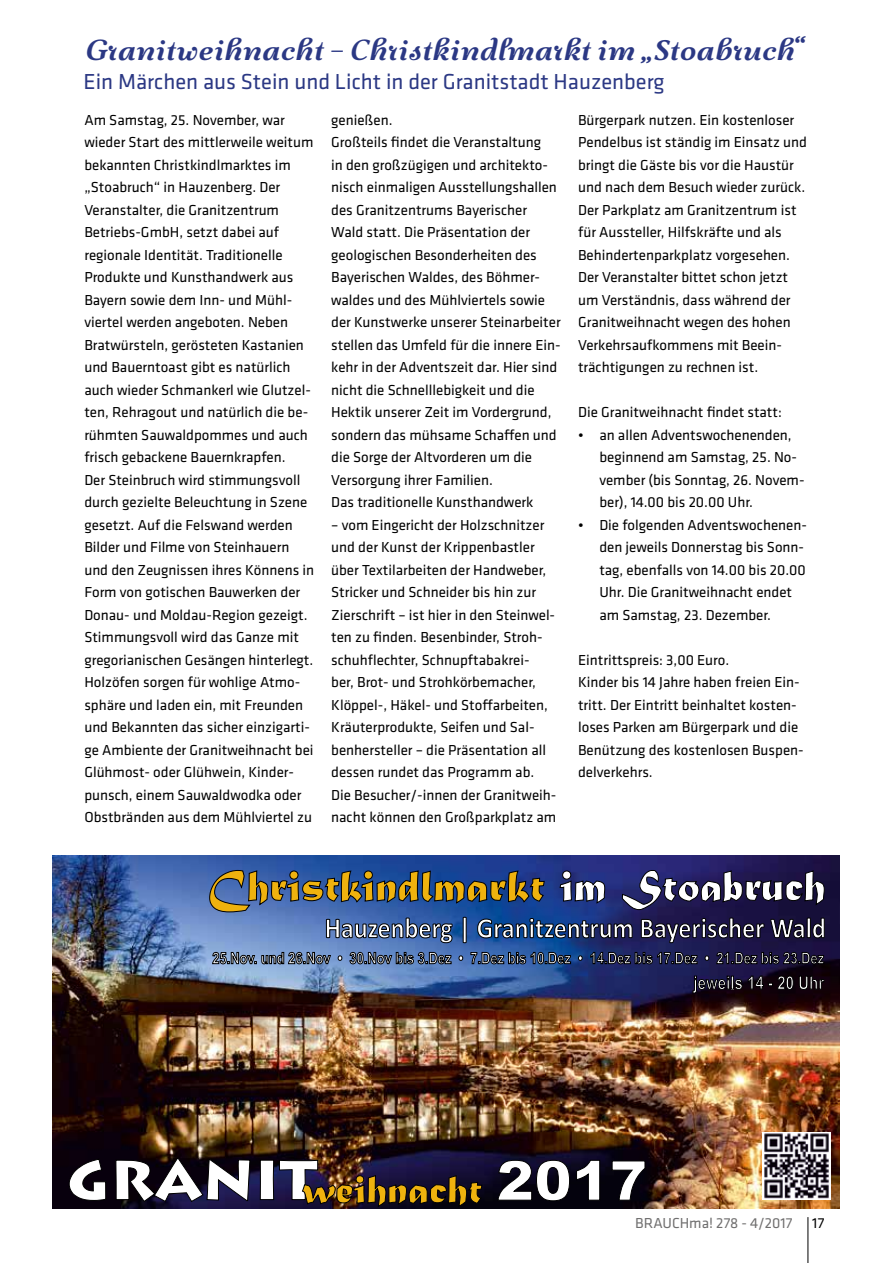
<style>
.page{position:relative;width:893px;height:1263px;background:#fff}
.page>*{position:absolute;margin:0;border:0;box-sizing:border-box;transform-origin:0 0}
.t1{font:700 31.5px "Fidelia Script";color:#2b3884}
.t2{font:22.5px "Klavika";color:#2b3884}
.t3{font:15px/22.5px "Klavika";color:#000}
.t4{font:15px "Klavika";color:#706f6f}
</style>
<div class="page">
<img style="left:52px;top:855px;width:787px;height:353px">
<svg style="left:69px;top:1159px;width:37px;height:42px"></svg>
<svg style="left:116px;top:1158px;width:134px;height:44px"></svg>
<img style="left:260px;top:1160px;width:222px;height:47px">
<svg style="left:498px;top:1160px;width:72px;height:41px"></svg>
<svg style="left:576px;top:1160px;width:24px;height:40px"></svg>
<svg style="left:612px;top:1160px;width:33px;height:40px"></svg>
<svg style="left:212px;top:952px;width:119px;height:12px"></svg>
<svg style="left:338px;top:955px;width:4px;height:6px"></svg>
<svg style="left:350px;top:952px;width:101px;height:12px"></svg>
<svg style="left:459px;top:955px;width:4px;height:6px"></svg>
<svg style="left:470px;top:952px;width:101px;height:12px"></svg>
<svg style="left:578px;top:955px;width:4px;height:6px"></svg>
<svg style="left:590px;top:952px;width:107px;height:12px"></svg>
<svg style="left:705px;top:955px;width:4px;height:6px"></svg>
<svg style="left:716px;top:952px;width:108px;height:12px"></svg>
<svg style="left:692px;top:976px;width:50px;height:17px"></svg>
<svg style="left:748px;top:976px;width:45px;height:14px"></svg>
<svg style="left:799px;top:976px;width:26px;height:14px"></svg>
<svg style="left:209px;top:870px;width:616px;height:74px;background:#4d5a7d"></svg>
<img style="left:763px;top:1132px;width:67px;height:67px">
<hr style="left:807px;top:1217px;width:1px;height:46px;background:#000">
<h1 class="t1" style="left:84px;top:30px;width:721px">Granitweihnacht – Christkindlmarkt im „Stoabruch“</h1>
<h2 class="t2" style="left:84px;top:67px;width:582px">Ein Märchen aus Stein und Licht in der Granitstadt Hauzenberg</h2>
<p class="t3" style="left:84px;top:108px;width:231px">Am Samstag, 25. November, war wieder Start des mittlerweile weitum bekannten Christkindlmarktes im „Stoabruch“ in Hauzenberg. Der Veranstalter, die Granitzentrum Betriebs-GmbH, setzt dabei auf regionale Identität. Traditionelle Produkte und Kunsthandwerk aus Bayern sowie dem Inn- und Mühl&shy;viertel werden angeboten. Neben Bratwürsteln, gerösteten Kastanien und Bauerntoast gibt es natürlich auch wieder Schmankerl wie Glutzel&shy;ten, Rehragout und natürlich die be&shy;rühmten Sauwaldpommes und auch frisch gebackene Bauernkrapfen.<br>Der Steinbruch wird stimmungsvoll durch gezielte Beleuchtung in Szene gesetzt. Auf die Felswand werden Bilder und Filme von Steinhauern und den Zeugnissen ihres Könnens in Form von gotischen Bauwerken der Donau- und Moldau-Region gezeigt.<br>Stimmungsvoll wird das Ganze mit gregorianischen Gesängen hinterlegt.<br>Holzöfen sorgen für wohlige Atmo&shy;sphäre und laden ein, mit Freunden und Bekannten das sicher einzigarti&shy;ge Ambiente der Granitweihnacht bei Glühmost- oder Glühwein, Kinder&shy;punsch, einem Sauwaldwodka oder Obstbränden aus dem Mühlviertel zu</p>
<p class="t3" style="left:331px;top:108px;width:231px">genießen.<br>Großteils findet die Veranstaltung<br>in den großzügigen und architekto&shy;nisch einmaligen Ausstellungshallen des Granitzentrums Bayerischer Wald statt. Die Präsentation der geologischen Besonderheiten des Bayerischen Waldes, des Böhmer&shy;waldes und des Mühlviertels sowie der Kunstwerke unserer Steinarbeiter stellen das Umfeld für die innere Ein&shy;kehr in der Adventszeit dar. Hier sind nicht die Schnelllebigkeit und die Hektik unserer Zeit im Vordergrund, sondern das mühsame Schaffen und die Sorge der Altvorderen um die Versorgung ihrer Familien.<br>Das traditionelle Kunsthandwerk</p>
<p class="t3" style="left:331px;top:513px;width:227px">– vom Eingericht der Holzschnitzer und der Kunst der Krippenbastler über Textilarbeiten der Handweber, Stricker und Schneider bis hin zur Zierschrift – ist hier in den Steinwel&shy;ten zu finden. Besenbinder, Stroh&shy;schuhflechter, Schnupftabakrei-<br>ber, Brot- und Strohkörbemacher, Klöppel-, Häkel- und Stoffarbeiten, Kräuterprodukte, Seifen und Sal&shy;benhersteller – die Präsentation all dessen rundet das Programm ab.<br>Die Besucher/-innen der Granitweih&shy;nacht können den Großparkplatz am</p>
<p class="t3" style="left:578px;top:108px;width:230px">Bürgerpark nutzen. Ein kostenloser Pendelbus ist ständig im Einsatz und bringt die Gäste bis vor die Haustür und nach dem Besuch wieder zurück.<br>Der Parkplatz am Granitzentrum ist für Aussteller, Hilfskräfte und als Behindertenparkplatz vorgesehen.<br>Der Veranstalter bittet schon jetzt um Verständnis, dass während der Granitweihnacht wegen des hohen Verkehrsaufkommens mit Beein&shy;trächtigungen zu rechnen ist.</p>
<p class="t3" style="left:578px;top:400px;width:205px">Die Granitweihnacht findet statt:</p>
<p class="t3" style="left:599px;top:423px;width:207px;text-indent:-21px">• an allen Adventswochenenden, beginnend am Samstag, 25. No&shy;vember (bis Sonntag, 26. Novem&shy;ber), 14.00 bis 20.00 Uhr.</p>
<p class="t3" style="left:599px;top:513px;width:209px;text-indent:-21px">• Die folgenden Adventswochenen&shy;den jeweils Donnerstag bis Sonn&shy;tag, ebenfalls von 14.00 bis 20.00<br>Uhr. Die Granitweihnacht endet am Samstag, 23. Dezember.</p>
<p class="t3" style="left:578px;top:648px;width:227px">Eintrittspreis: 3,00 Euro.<br>Kinder bis 14 Jahre haben freien Ein&shy;tritt. Der Eintritt beinhaltet kosten&shy;loses Parken am Bürgerpark und die<br>Benützung des kostenlosen Buspen&shy;delverkehrs.</p>
<p class="t4" style="left:635px;top:1213px;width:159px">BRAUCHma! 278 - 4/2017</p>
<p class="t3" style="left:812px;top:1211px;width:14px">17</p>
</div>
